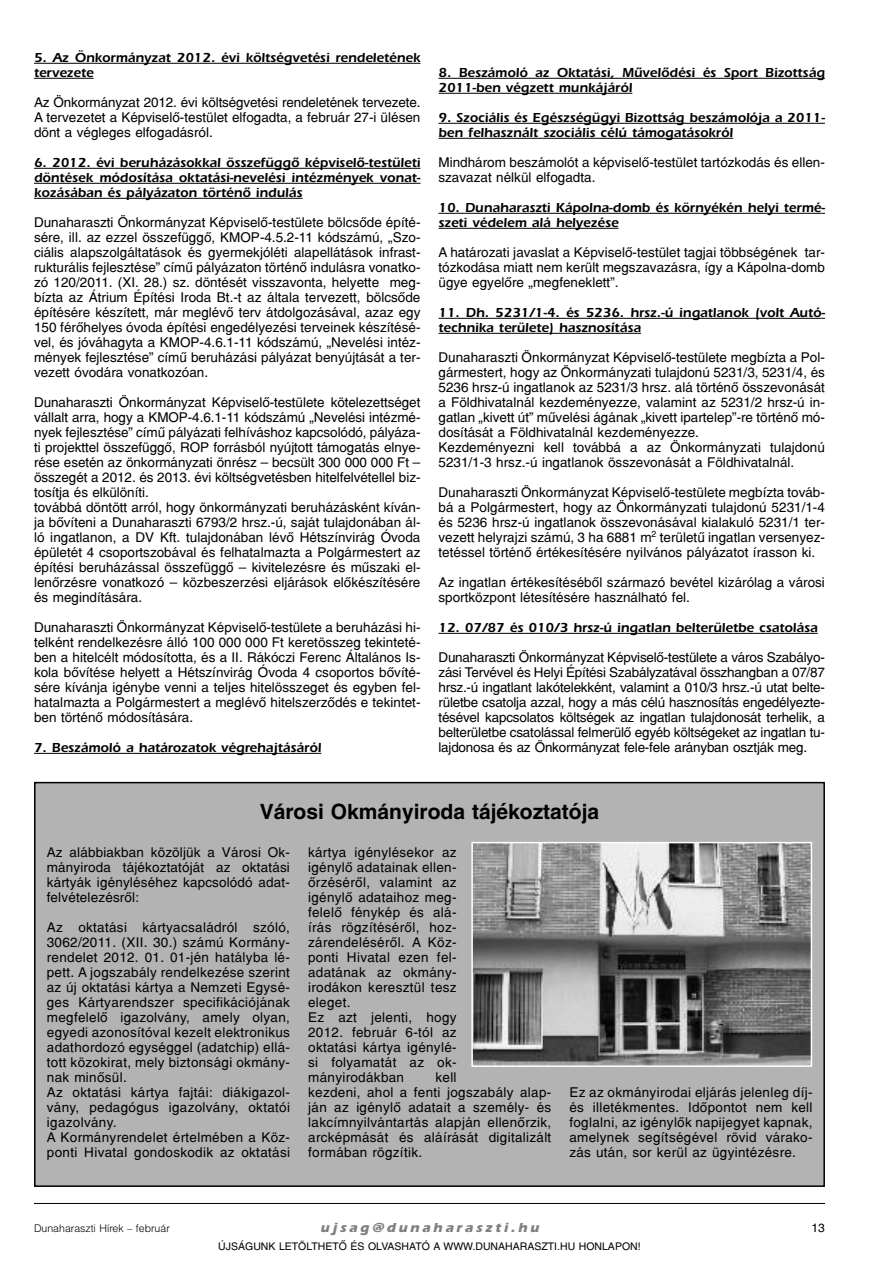
<style>
.page{position:relative;width:893px;height:1263px;background:#fff}
.page>*{position:absolute;margin:0;border:0;box-sizing:border-box;transform-origin:0 0}
.t1{font:700 21px "H Switzerland";color:#000}
.t2{font:13.5px/15px "H Switzerland";color:#000;text-align:justify}
.t3{font:13.5px/15px "H Switzerland";letter-spacing:.02em;color:#000}
.t4{font:900 13.5px/15px "H Erie";color:#000}
.t5{font:italic 700 13.5px "H Erie";color:#808080}
.t6{font:12px "H Switzerland";color:#000}
.t7{font:10.5px "H Switzerland";color:#000}
.t8{font:300 10.5px "H Switzerland";color:#000}
</style>
<div class="page">
<hr style="left:34px;top:1203px;width:791px;height:1px;background:#000">
<div style="left:35px;top:783px;width:789px;height:403px;background:#b3b3b3"></div>
<div style="left:34px;top:782px;width:791px;height:405px;border:2px solid #000"></div>
<img style="left:474px;top:845px;width:335px;height:219px">
<div style="left:471px;top:842px;width:341px;height:225px;border:2px solid #fff"></div>
<hr style="left:34px;top:63px;width:386px;height:1px;background:#000">
<hr style="left:34px;top:78px;width:60px;height:1px;background:#000">
<hr style="left:34px;top:168px;width:386px;height:1px;background:#000">
<hr style="left:34px;top:183px;width:383px;height:1px;background:#000">
<hr style="left:34px;top:198px;width:269px;height:1px;background:#000">
<hr style="left:34px;top:753px;width:287px;height:1px;background:#000">
<hr style="left:438px;top:78px;width:387px;height:1px;background:#000">
<hr style="left:438px;top:93px;width:194px;height:1px;background:#000">
<hr style="left:438px;top:123px;width:387px;height:1px;background:#000">
<hr style="left:438px;top:138px;width:295px;height:1px;background:#000">
<hr style="left:438px;top:213px;width:383px;height:1px;background:#000">
<hr style="left:438px;top:228px;width:181px;height:1px;background:#000">
<hr style="left:438px;top:318px;width:383px;height:1px;background:#000">
<hr style="left:438px;top:333px;width:203px;height:1px;background:#000">
<hr style="left:438px;top:633px;width:380px;height:1px;background:#000">
<p class="t4" style="left:34px;top:50px;width:388px">5. Az Önkormányzat 2012. évi költségvetési rendeletének tervezete</p>
<p class="t2" style="left:34px;top:94px;width:388px">Az Önkormányzat 2012. évi költségvetési rendeletének tervezete.<br>A tervezetet a Képviselõ-testület elfogadta, a február 27-i ülésen dönt a végleges elfogadásról.</p>
<p class="t4" style="left:34px;top:155px;width:388px;text-align:justify">6. 2012. évi beruházásokkal összefüggõ képviselõ-testületi döntések módosítása oktatási-nevelési intézmények vonat&shy;kozásában és pályázaton történõ indulás</p>
<p class="t2" style="left:34px;top:214px;width:388px">Dunaharaszti Önkormányzat Képviselõ-testülete bölcsõde építé&shy;sére, ill. az ezzel összefüggõ, KMOP-4.5.2-11 kódszámú, „Szo&shy;ciális alapszolgáltatások és gyermekjóléti alapellátások infrast&shy;rukturális fejlesztése” címû pályázaton történõ indulásra vonatko&shy;zó 120/2011. (XI. 28.) sz. döntését visszavonta, helyette meg&shy;bízta az Átrium Építési Iroda Bt.-t az általa tervezett, bölcsõde építésére készített, már meglévõ terv átdolgozásával, azaz egy 150 férõhelyes óvoda építési engedélyezési terveinek készítésé&shy;vel, és jóváhagyta a KMOP-4.6.1-11 kódszámú, „Nevelési intéz&shy;mények fejlesztése” címû beruházási pályázat benyújtását a ter&shy;vezett óvodára vonatkozóan.</p>
<p class="t2" style="left:34px;top:394px;width:388px;text-align:left">Dunaharaszti Önkormányzat Képviselõ-testülete kötelezettséget vállalt arra, hogy a KMOP-4.6.1-11 kódszámú „Nevelési intézmé&shy;nyek fejlesztése” címû pályázati felhíváshoz kapcsolódó, pályáza&shy;ti projekttel összefüggõ, ROP forrásból nyújtott támogatás elnye&shy;rése esetén az önkormányzati önrész – becsült 300 000 000 Ft – összegét a 2012. és 2013. évi költségvetésben hitelfelvétellel biz&shy;tosítja és elkülöníti.<br>továbbá döntött arról, hogy önkormányzati beruházásként kíván&shy;ja bõvíteni a Dunaharaszti 6793/2 hrsz.-ú, saját tulajdonában ál&shy;ló ingatlanon, a DV Kft. tulajdonában lévõ Hétszínvirág Óvoda épületét 4 csoportszobával és felhatalmazta a Polgármestert az építési beruházással összefüggõ – kivitelezésre és mûszaki el&shy;lenõrzésre vonatkozó – közbeszerzési eljárások elõkészítésére és megindítására.</p>
<p class="t2" style="left:34px;top:619px;width:388px">Dunaharaszti Önkormányzat Képviselõ-testülete a beruházási hi&shy;telként rendelkezésre álló 100 000 000 Ft keretösszeg tekinteté&shy;ben a hitelcélt módosította, és a II. Rákóczi Ferenc Általános Is&shy;kola bõvítése helyett a Hétszínvirág Óvoda 4 csoportos bõvíté&shy;sére kívánja igénybe venni a teljes hitelösszeget és egyben fel&shy;hatalmazta a Polgármestert a meglévõ hitelszerzõdés e tekintet&shy;ben történõ módosítására.</p>
<p class="t4" style="left:34px;top:740px;width:289px">7. Beszámoló a határozatok végrehajtásáról</p>
<p class="t4" style="left:438px;top:65px;width:388px">8. Beszámoló az Oktatási, Mûvelõdési és Sport Bizottság<br>2011-ben végzett munkájáról</p>
<p class="t4" style="left:438px;top:110px;width:388px">9. Szociális és Egészségügyi Bizottság beszámolója a 2011- ben felhasznált szociális célú támogatásokról</p>
<p class="t2" style="left:438px;top:154px;width:388px">Mindhárom beszámolót a képviselõ-testület tartózkodás és ellen&shy;szavazat nélkül elfogadta.</p>
<p class="t4" style="left:438px;top:200px;width:388px">10. Dunaharaszti Kápolna-domb és környékén helyi termé&shy;szeti védelem alá helyezése</p>
<p class="t2" style="left:438px;top:244px;width:388px">A határozati javaslat a Képviselõ-testület tagjai többségének tar&shy;tózkodása miatt nem került megszavazásra, így a Kápolna-domb ügye egyelõre „megfeneklett”.</p>
<p class="t4" style="left:438px;top:305px;width:388px">11. Dh. 5231/1-4. és 5236. hrsz.-ú ingatlanok (volt Autó&shy;technika területe) hasznosítása</p>
<p class="t2" style="left:438px;top:349px;width:388px;text-align:left">Dunaharaszti Önkormányzat Képviselõ-testülete megbízta a Pol&shy;gármestert, hogy az Önkormányzati tulajdonú 5231/3, 5231/4, és 5236 hrsz-ú ingatlanok az 5231/3 hrsz. alá történõ összevonását a Földhivatalnál kezdeményezze, valamint az 5231/2 hrsz-ú in&shy;gatlan „kivett út” mûvelési ágának „kivett ipartelep”-re történõ mó&shy;dosítását a Földhivatalnál kezdeményezze.<br>Kezdeményezni kell továbbá a az Önkormányzati tulajdonú 5231/1-3 hrsz.-ú ingatlanok összevonását a Földhivatalnál.</p>
<p class="t2" style="left:438px;top:484px;width:388px">Dunaharaszti Önkormányzat Képviselõ-testülete megbízta továb&shy;bá a Polgármestert, hogy az Önkormányzati tulajdonú 5231/1-4 és 5236 hrsz-ú ingatlanok összevonásával kialakuló 5231/1 ter&shy;vezett helyrajzi számú, 3 ha 6881 m<sup>2</sup> területû ingatlan versenyez&shy;tetéssel történõ értékesítésére nyilvános pályázatot írasson ki.</p>
<p class="t2" style="left:438px;top:574px;width:388px">Az ingatlan értékesítésébõl származó bevétel kizárólag a városi sportközpont létesítésére használható fel.</p>
<p class="t4" style="left:438px;top:620px;width:381px">12. 07/87 és 010/3 hrsz-ú ingatlan belterületbe csatolása</p>
<p class="t2" style="left:438px;top:649px;width:388px">Dunaharaszti Önkormányzat Képviselõ-testülete a város Szabályo&shy;zási Tervével és Helyi Építési Szabályzatával összhangban a 07/87 hrsz.-ú ingatlant lakótelekként, valamint a 010/3 hrsz.-ú utat belte&shy;rületbe csatolja azzal, hogy a más célú hasznosítás engedélyezte&shy;tésével kapcsolatos költségek az ingatlan tulajdonosát terhelik, a belterületbe csatolással felmerülõ egyéb költségeket az ingatlan tu&shy;lajdonosa és az Önkormányzat fele-fele arányban osztják meg.</p>
<h1 class="t1" style="left:260px;top:799px;width:341px">Városi Okmányiroda tájékoztatója</h1>
<p class="t2" style="left:47px;top:844px;width:245px">Az alábbiakban közöljük a Városi Ok&shy;mányiroda tájékoztatóját az oktatási kártyák igényléséhez kapcsolódó adat&shy;felvételezésrõl:</p>
<p class="t3" style="left:47px;top:919px;width:245px">Az oktatási kártyacsaládról szóló, 3062/2011. (XII. 30.) számú Kormány&shy;rendelet 2012. 01. 01-jén hatályba lé&shy;pett. A jogszabály rendelkezése szerint az új oktatási kártya a Nemzeti Egysé&shy;ges Kártyarendszer specifikációjának megfelelõ igazolvány, amely olyan, egyedi azonosítóval kezelt elektronikus adathordozó egységgel (adatchip) ellá&shy;tott közokirat, mely biztonsági okmány&shy;nak minõsül.<br>Az oktatási kártya fajtái: diákigazol&shy;vány, pedagógus igazolvány, oktatói igazolvány.<br>A Kormányrendelet értelmében a Köz&shy;ponti Hivatal gondoskodik az oktatási</p>
<p class="t3" style="left:308px;top:844px;width:150px">kártya igénylésekor az igénylõ adatainak ellen&shy;õrzésérõl, valamint az igénylõ adataihoz meg&shy;felelõ fénykép és alá&shy;írás rögzítésérõl, hoz&shy;zárendelésérõl. A Köz&shy;ponti Hivatal ezen fel&shy;adatának az okmány&shy;irodákon keresztül tesz eleget.<br>Ez azt jelenti, hogy<br>2012. február 6-tól az oktatási kártya igénylé&shy;si folyamatát az ok&shy;mányirodákban</p>
<p class="t3" style="left:308px;top:1069px;width:245px;text-indent:127px">kell<br>kezdeni, ahol a fenti jogszabály alap&shy;ján az igénylõ adatait a személy- és lakcímnyilvántartás alapján ellenõrzik, arcképmását és aláírását digitalizált formában rögzítik.</p>
<p class="t2" style="left:569px;top:1084px;width:245px">Ez az okmányirodai eljárás jelenleg díj&shy;és illetékmentes. Idõpontot nem kell foglalni, az igénylõk napijegyet kapnak, amelynek segítségével rövid várako&shy;zás után, sor kerül az ügyintézésre.</p>
<p class="t8" style="left:34px;top:1221px;width:137px">Dunaharaszti Hírek – február</p>
<p class="t5" style="left:320px;top:1219px;width:224px">uj sag@dunaharaszti.hu</p>
<p class="t6" style="left:812px;top:1220px;width:15px">13</p>
<p class="t7" style="left:218px;top:1240px;width:424px">ÚJSÁGUNK LETÖLTHETÕ ÉS OLVASHATÓ A WWW.DUNAHARASZTI.HU HONLAPON!</p>
</div>
